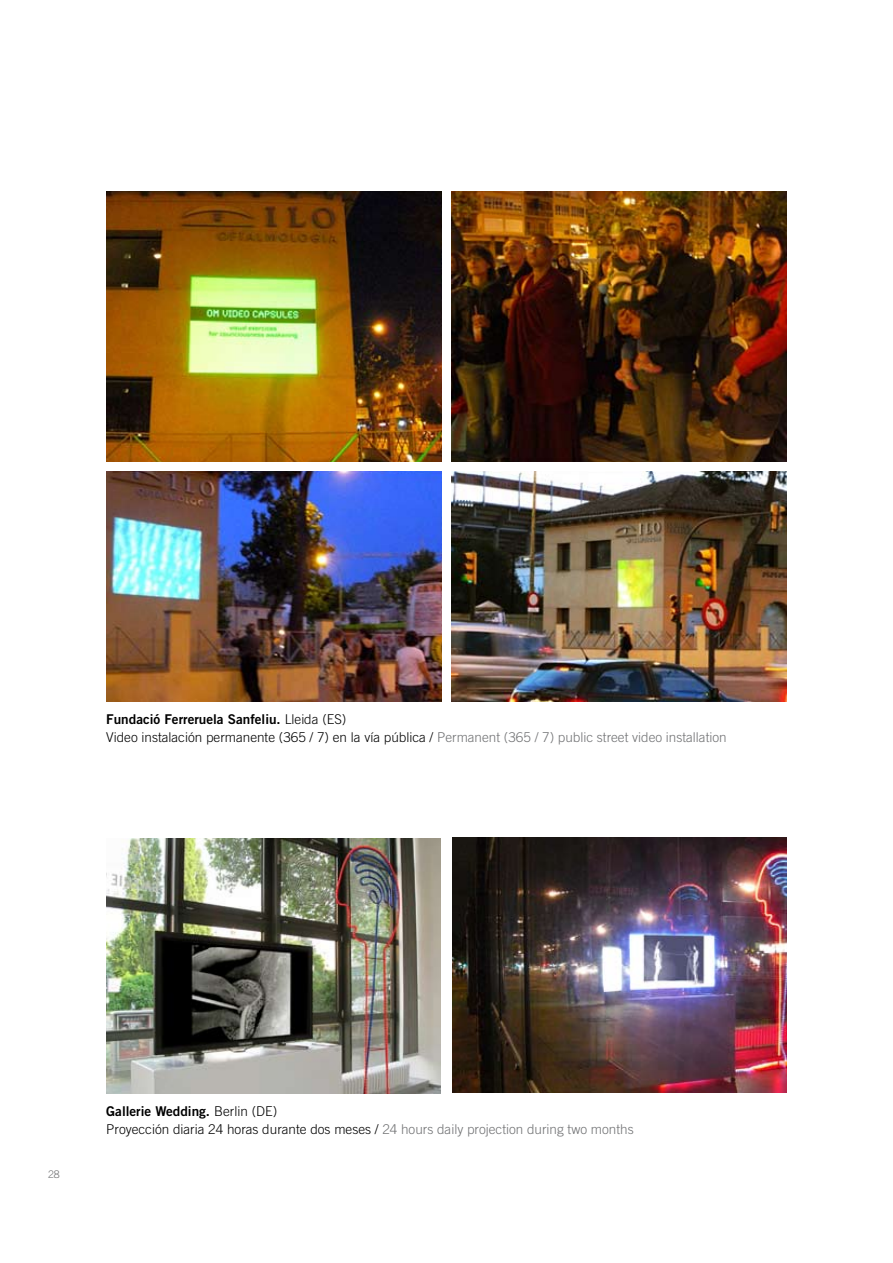
<style>
.page{position:relative;width:893px;height:1263px;background:#fff}
.page>*{position:absolute;margin:0;border:0;box-sizing:border-box;transform-origin:0 0}
.t1{font:300 13.5px "Trade Gothic LT Std";color:#000}
.t2{font:13.5px "Trade Gothic LT Std Bd 2";color:#000}
.t3{font:300 10.5px "Trade Gothic LT Std";color:#707173}
.s1{font-family:"Trade Gothic LT Std";font-weight:300}
.s2{color:#707173}
</style>
<div class="page">
<img style="left:106px;top:191px;width:681px;height:511px">
<img style="left:106px;top:838px;width:334px;height:255px">
<img style="left:452px;top:838px;width:334px;height:255px">
<div style="left:442px;top:191px;width:9px;height:511px;background:#fff"></div>
<div style="left:106px;top:462px;width:681px;height:8px;background:#fff"></div>
<p class="t2" style="left:106px;top:711px;width:242px">Fundació Ferreruela Sanfeliu. <span class="s1">Lleida (ES)</span></p>
<p class="t1" style="left:106px;top:729px;width:622px">Video instalación permanente (365 / 7) en la vía pública / <span class="s2">Permanent (365 / 7) public street video installation</span></p>
<p class="t3" style="left:48px;top:1168px;width:13px">28</p>
<p class="t2" style="left:106px;top:1103px;width:172px">Gallerie Wedding. <span class="s1">Berlin (DE)</span></p>
<p class="t1" style="left:106px;top:1121px;width:529px">Proyección diaria 24 horas durante dos meses / <span class="s2">24 hours daily projection during two months</span></p>
</div>
